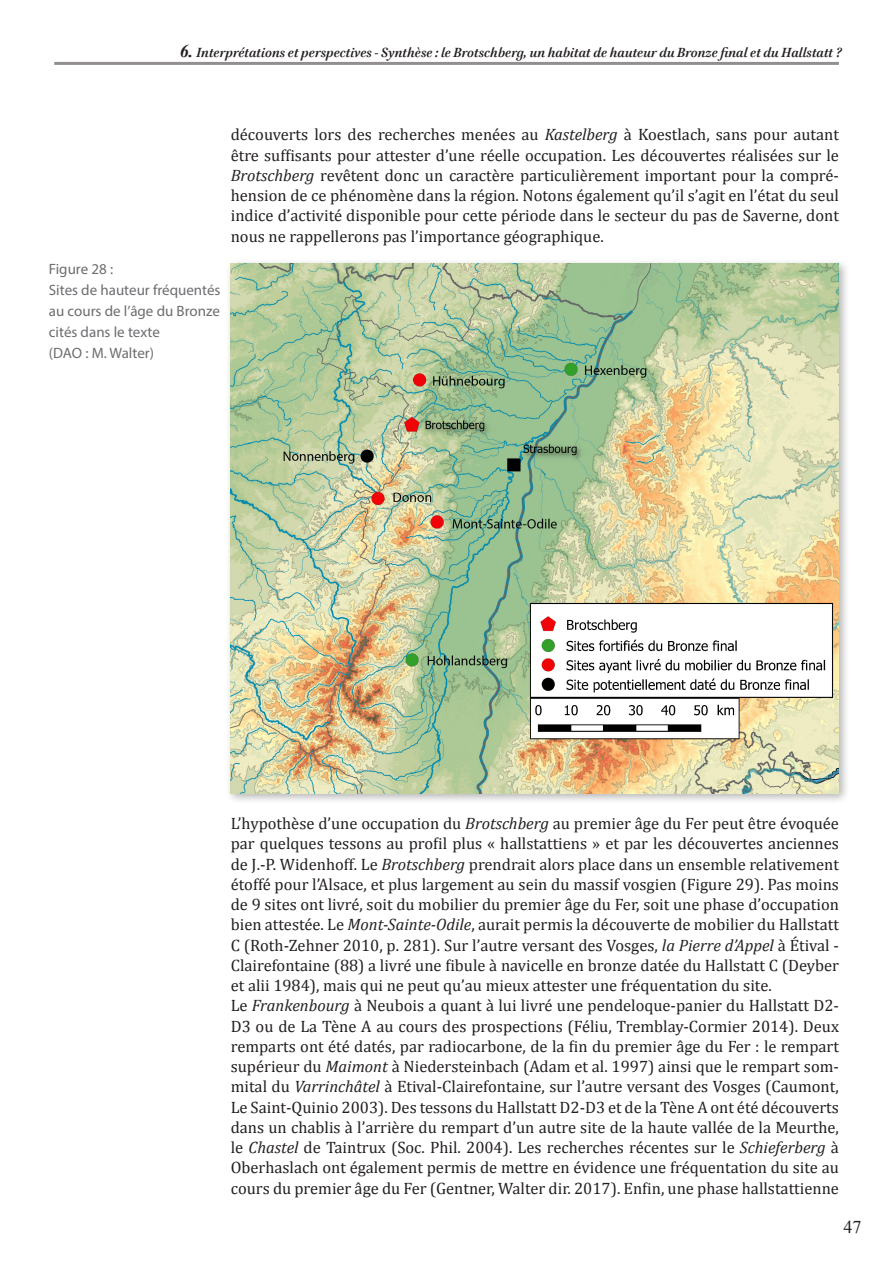
<style>
.page{position:relative;width:893px;height:1263px;background:#fff}
.page>*{position:absolute;margin:0;border:0;box-sizing:border-box;transform-origin:0 0}
.t1{font:18px "Times New Roman";color:#231f20}
.t2{font:16.5px/20.2px "Cambria";color:#231f20;text-align:justify}
.t3{font:italic 700 15px "Brill";color:#231f20}
.t4{font:15px/21px "Myriad Pro";color:#6c6d70;text-align:justify}
.s1{font-family:"Times New Roman";font-size:18px}
.s2{font-style:italic}
</style>
<div class="page">
<hr style="left:54px;top:62px;width:785px;height:3px;background:#0d0002">
<div style="left:225px;top:258px;width:625px;height:546px;background:#231f20;opacity:.33"></div>
<img style="left:231px;top:263px;width:608px;height:530px">
<p class="t3" style="left:180px;top:42px;width:663px"><span class="s1">6.</span> Interprétations et perspectives - Synthèse : le Brotschberg, un habitat de hauteur du Bronze final et du Hallstatt ?</p>
<p class="t4" style="left:49px;top:259px;width:66px">Figure 28 :</p>
<p class="t4" style="left:49px;top:280px;width:173px">Sites de hauteur fréquentés au cours de l’âge du Bronze cités dans le texte</p>
<p class="t4" style="left:49px;top:343px;width:107px">(DAO : M. Walter)</p>
<p class="t2" style="left:231px;top:125px;width:610px">découverts lors des recherches menées au <span class="s2">Kastelberg</span> à Koestlach, sans pour autant être suffisants pour attester d’une réelle occupation. Les découvertes réalisées sur le <span class="s2">Brotschberg</span> revêtent donc un caractère particulièrement important pour la compré&shy;hension de ce phénomène dans la région. Notons également qu’il s’agit en l’état du seul indice d’activité disponible pour cette période dans le secteur du pas de Saverne, dont nous ne rappellerons pas l’importance géographique.</p>
<p class="t2" style="left:231px;top:813px;width:610px">L’hypothèse d’une occupation du <span class="s2">Brotschberg</span> au premier âge du Fer peut être évoquée par quelques tessons au profil plus « hallstattiens » et par les découvertes anciennes de J.-P. Widenhoff. Le <span class="s2">Brotschberg</span> prendrait alors place dans un ensemble relativement étoffé pour l’Alsace, et plus largement au sein du massif vosgien (Figure 29). Pas moins de 9 sites ont livré, soit du mobilier du premier âge du Fer, soit une phase d’occupation bien attestée. Le <span class="s2">Mont-Sainte-Odile</span>, aurait permis la découverte de mobilier du Hallstatt C (Roth-Zehner 2010, p. 281). Sur l’autre versant des Vosges, <span class="s2">la Pierre d’Appel</span> à Étival - Clairefontaine (88) a livré une fibule à navicelle en bronze datée du Hallstatt C (Deyber et alii 1984), mais qui ne peut qu’au mieux attester une fréquentation du site.</p>
<p class="t2" style="left:231px;top:995px;width:610px">Le <span class="s2">Frankenbourg</span> à Neubois a quant à lui livré une pendeloque-panier du Hallstatt D2- D3 ou de La Tène A au cours des prospections (Féliu, Tremblay-Cormier 2014). Deux remparts ont été datés, par radiocarbone, de la fin du premier âge du Fer : le rempart supérieur du <span class="s2">Maimont</span> à Niedersteinbach (Adam et al. 1997) ainsi que le rempart som&shy;mital du <span class="s2">Varrinchâtel</span> à Etival-Clairefontaine, sur l’autre versant des Vosges (Caumont, Le Saint-Quinio 2003). Des tessons du Hallstatt D2-D3 et de la Tène A ont été découverts dans un chablis à l’arrière du rempart d’un autre site de la haute vallée de la Meurthe, le <span class="s2">Chastel</span> de Taintrux (Soc. Phil. 2004). Les recherches récentes sur le <span class="s2">Schieferberg</span> à Oberhaslach ont également permis de mettre en évidence une fréquentation du site au cours du premier âge du Fer (Gentner, Walter dir. 2017). Enfin, une phase hallstattienne</p>
<p class="t1" style="left:843px;top:1215px;width:19px">47</p>
</div>
